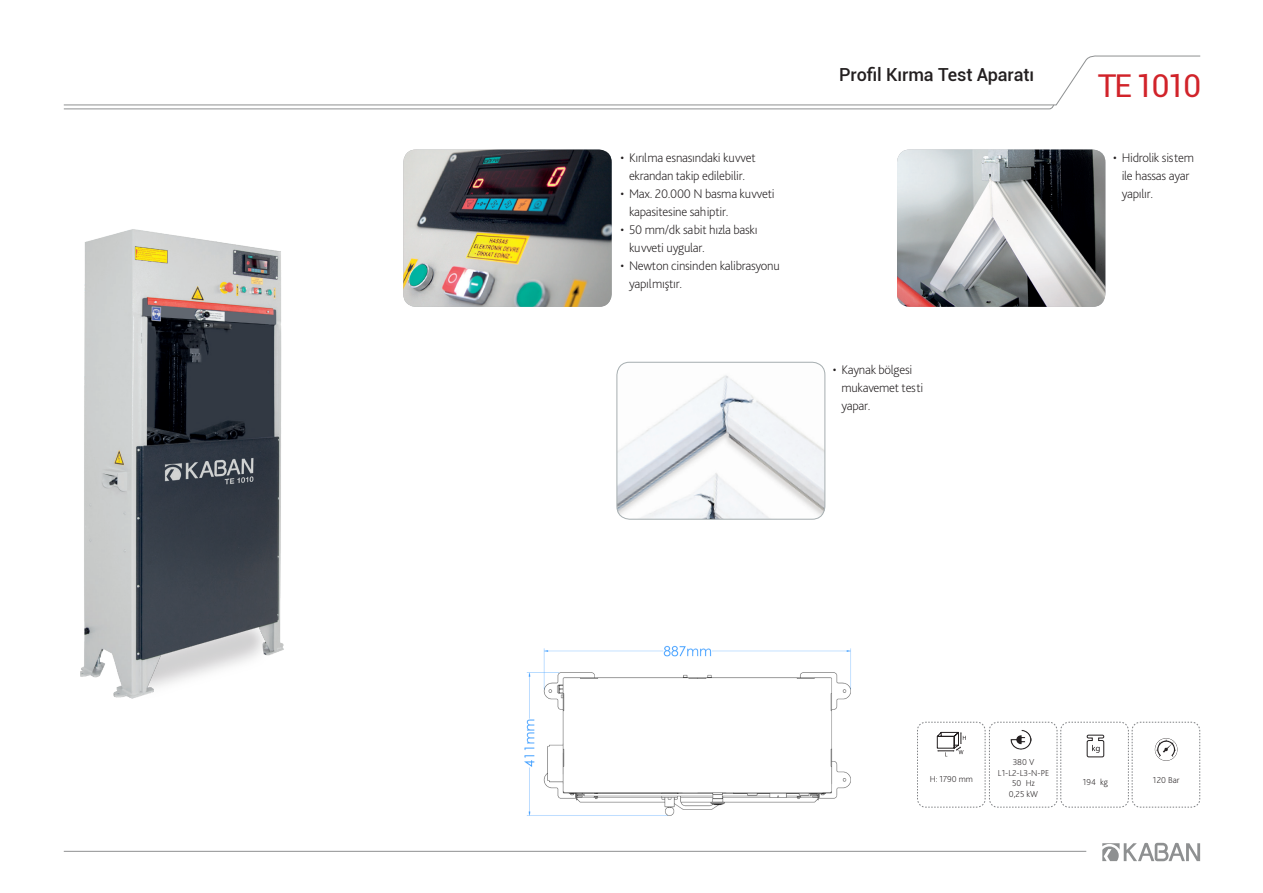
<style>
.page{position:relative;width:1263px;height:893px;background:#fff}
.page>*{position:absolute;margin:0;border:0;box-sizing:border-box;transform-origin:0 0}
.t1{font:31.5px "Roboto";letter-spacing:-.06em;color:#d1232a}
.t2{font:500 18px "Roboto";letter-spacing:-.005em;color:#231f20}
.t3{font:200 13.05px/18px "Bliss Pro";letter-spacing:-.02em;color:#231f20}
.t4{font:200 9px "Bliss Pro";color:#231f20}
</style>
<div class="page">
<svg style="left:63px;top:106px;width:991px;height:4px"></svg>
<svg style="left:63px;top:55px;width:1138px;height:51px"></svg>
<svg style="left:1102px;top:842px;width:98px;height:19px"></svg>
<hr style="left:64px;top:851px;width:1022px;height:1px;background:#8e9091">
<img style="left:897px;top:150px;width:208px;height:157px">
<img style="left:403px;top:150px;width:209px;height:157px">
<img style="left:80px;top:229px;width:204px;height:470px">
<svg style="left:917px;top:721px;width:283px;height:87px"></svg>
<img style="left:1011px;top:729px;width:21px;height:21px">
<img style="left:524px;top:645px;width:327px;height:171px">
<img style="left:617px;top:362px;width:208px;height:157px">
<div style="left:617px;top:362px;width:208px;height:157px;border:1px solid #a9b1b3;border-radius:13px"></div>
<p class="t3" style="left:620px;top:148px;width:137px;text-align:center">• Kırılma esnasındaki kuvvet ekrandan takip edilebilir.</p>
<p class="t3" style="left:629px;top:184px;width:147px;text-indent:-9px">• Max. 20.000 N basma kuvveti kapasitesine sahiptir.</p>
<p class="t3" style="left:629px;top:220px;width:130px;text-indent:-9px">• 50 mm/dk sabit hızla baskı kuvveti uygular.</p>
<p class="t3" style="left:629px;top:256px;width:152px;text-indent:-9px">• Newton cinsinden kalibrasyonu yapılmıştır.</p>
<p class="t2" style="left:839px;top:62px;width:196px">Profil Kırma Test Aparatı</p>
<p class="t3" style="left:841px;top:361px;width:83px;text-indent:-9px">• Kaynak bölgesi mukavemet testi yapar.</p>
<p class="t1" style="left:1098px;top:64px;width:105px">TE 1010</p>
<p class="t3" style="left:1122px;top:148px;width:74px;text-indent:-9px">• Hidrolik sistem ile hassas ayar yapılır.</p>
<p class="t4" style="left:1013px;top:757px;width:23px">380 V</p>
<p class="t4" style="left:998px;top:767px;width:53px">L1-L2-L3-N-PE</p>
<p class="t4" style="left:1012px;top:778px;width:24px">50 Hz</p>
<p class="t4" style="left:1009px;top:788px;width:31px">0,25 kW</p>
<p class="t4" style="left:930px;top:774px;width:45px">H: 1790 mm</p>
<p class="t4" style="left:1083px;top:776px;width:26px">194 kg</p>
<p class="t4" style="left:1153px;top:774px;width:28px">120 Bar</p>
</div>
